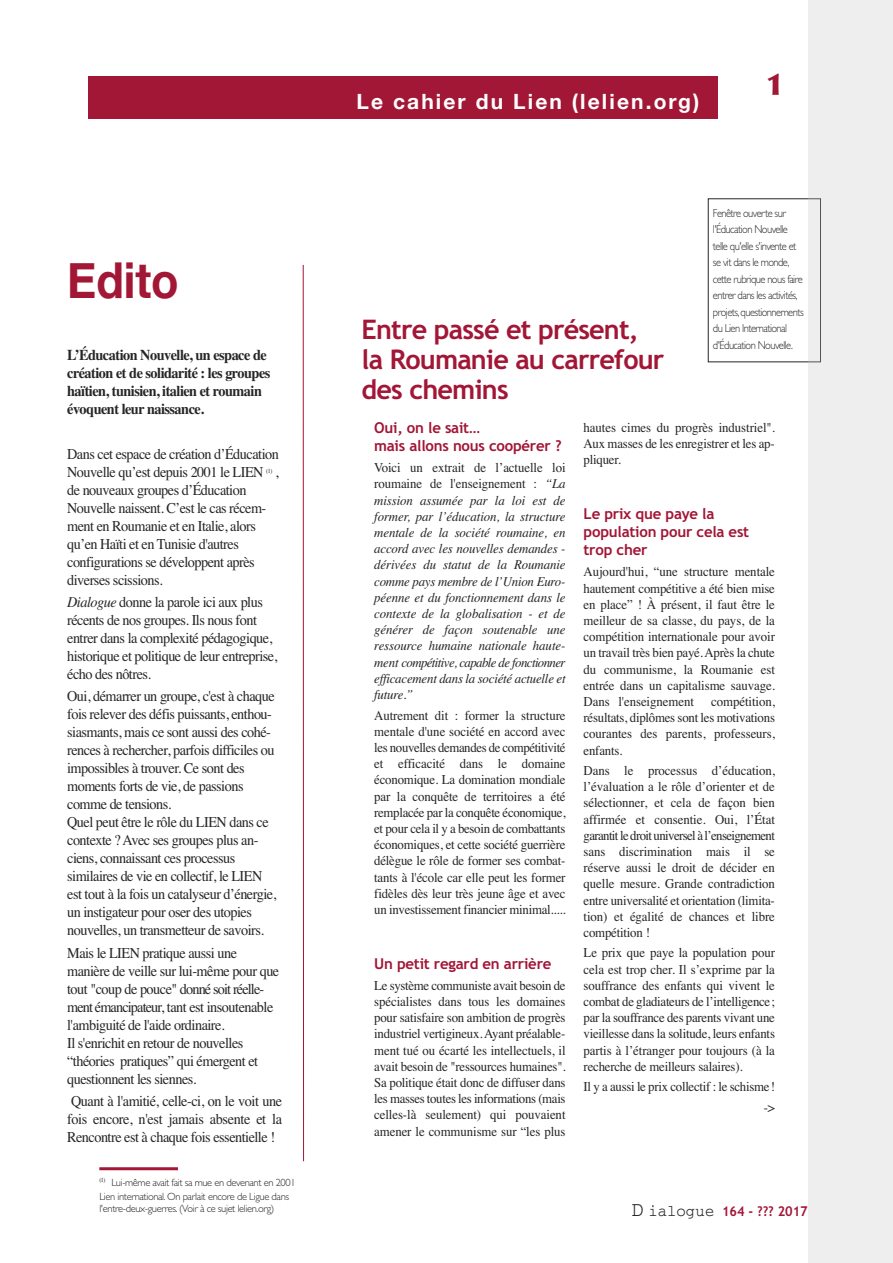
<style>
.page{position:relative;width:893px;height:1263px;background:#fff}
.page>*{position:absolute;margin:0;border:0;box-sizing:border-box;transform-origin:0 0}
.t1{font:700 49.5px "Helvetica Neue";color:#a21636;scale:.91 1}
.t2{font:900 30px "Optima";color:#a21636;scale:.95 1}
.t3{font:700 27px/30px "Trebuchet MS";letter-spacing:-.03em;color:#a21636}
.t4{font:700 21px "Helvetica Neue";letter-spacing:.1em;color:#fff}
.t5{font:15px/18px "Times";letter-spacing:-.035em;color:#272526;scale:.95 1}
.t6{font:700 15px/18px "Times";letter-spacing:-.035em;color:#272526;scale:.95 1}
.t7{font:700 15px/18px "Trebuchet MS";letter-spacing:-.015em;color:#a21636}
.t8{font:13.5px/16.2px "Times";letter-spacing:-.005em;color:#272526;text-align:justify;scale:.95 1}
.t9{font:italic 13.5px/16.2px "Times";letter-spacing:-.015em;color:#272526;text-align:justify;scale:.95 1}
.t10{font:700 13.5px "Trebuchet MS";color:#a21636;scale:.95 1}
.t11{font:300 11.55px/16.5px "Gill Sans";letter-spacing:-.05em;color:#272526;scale:.91 1}
.t12{font:300 10.5px/14px "Gill Sans";letter-spacing:-.035em;color:#272526}
.t13{font:6.3px "Times";color:#272526;scale:.95 1}
.s1{font-style:italic}
.s2{font-style:normal}
.s3{font-family:"Courier";font-weight:400;font-size:21px;color:#272526}
.s4{font-family:"Courier";font-weight:400;font-size:16.5px;color:#272526}
</style>
<div class="page">
<div style="left:89px;top:77px;width:629px;height:42px;background:#a21636"></div>
<div style="left:708px;top:199px;width:113px;height:163px;border:1px solid #272526"></div>
<div style="left:808px;top:0;width:85px;height:1263px;background:#eee"></div>
<hr style="left:303px;top:265px;width:1px;height:896px;background:#a21636">
<hr style="left:99px;top:1167px;width:79px;height:3px;background:#a21636">
<h1 class="t1" style="left:67px;top:249px;width:124px">Edito</h1>
<p class="t6" style="left:67px;top:346px;width:215px">L’Éducation Nouvelle, un espace de création et de solidarité : les groupes haïtien, tunisien, italien et roumain évoquent leur naissance.</p>
<p class="t5" style="left:67px;top:444px;width:224px">Dans cet espace de création d’Éducation<br>Nouvelle qu’est depuis 2001 le LIEN</p>
<p class="t13" style="left:266px;top:467px;width:8px">(1)</p>
<p class="t5" style="left:275px;top:462px;width:5px">,</p>
<p class="t5" style="left:67px;top:480px;width:211px">de nouveaux groupes d’Éducation Nouvelle naissent. C’est le cas récem&shy;ment en Roumanie et en Italie, alors qu’en Haïti et en Tunisie d'autres configurations se développent après diverses scissions.</p>
<p class="t5" style="left:67px;top:593px;width:223px"><span class="s1">Dialogue</span> donne la parole ici aux plus récents de nos groupes. Ils nous font entrer dans la complexité pédagogique, historique et politique de leur entreprise, écho des nôtres.</p>
<p class="t5" style="left:67px;top:687px;width:222px">Oui, démarrer un groupe, c'est à chaque fois relever des défis puissants, enthou&shy;siasmants, mais ce sont aussi des cohé&shy;rences à rechercher, parfois difficiles ou impossibles à trouver. Ce sont des moments forts de vie, de passions comme de tensions.<br>Quel peut être le rôle du LIEN dans ce contexte ? Avec ses groupes plus an&shy;ciens, connaissant ces processus similaires de vie en collectif, le LIEN est tout à la fois un catalyseur d’énergie, un instigateur pour oser des utopies nouvelles, un transmetteur de savoirs.</p>
<p class="t5" style="left:67px;top:943px;width:225px">Mais le LIEN pratique aussi une manière de veille sur lui-même pour que tout "coup de pouce" donné soit réelle&shy;ment émancipateur, tant est insoutenable l'ambiguité de l'aide ordinaire.<br>Il s'enrichit en retour de nouvelles “théories pratiques” qui émergent et questionnent les siennes.</p>
<p class="t5" style="left:67px;top:1091px;width:228px;text-align:justify">Quant à l'amitié, celle-ci, on le voit une fois encore, n'est jamais absente et la Rencontre est à chaque fois essentielle !</p>
<p class="t12" style="left:99px;top:1175px;width:198px"><sup>(1)</sup> Lui-même avait fait sa mue en devenant en 2001<br>Lien international. On parlait encore de Ligue dans</p>
<p class="t12" style="left:99px;top:1202px;width:177px">l'entre-deux-guerres. (Voir à ce sujet lelien.org)</p>
<h3 class="t4" style="left:356px;top:88px;width:344px">Le cahier du Lien (lelien.org)</h3>
<h2 class="t2" style="left:766px;top:67px;width:19px">1</h2>
<h3 class="t3" style="left:362px;top:315px;width:304px">Entre passé et présent, la Roumanie au carrefour des chemins</h3>
<p class="t11" style="left:713px;top:205px;width:101px">Fenêtre ouverte sur l'Éducation Nouvelle telle qu'elle s'invente et se vit dans le monde, cette rubrique nous faire entrer dans les activités, projets,questionnements du Lien International d'Éducation Nouvelle.</p>
<p class="t7" style="left:374px;top:419px;width:189px">Oui, on le sait…<br>mais allons nous coopérer ?</p>
<p class="t9" style="left:374px;top:459px;width:203px"><span class="s2">Voici un extrait de l’actuelle loi roumaine de l'enseignement :</span> “La mission assumée par la loi est de former, par l’éducation, la structure mentale de la société roumaine, en accord avec les nouvelles demandes - dérivées du statut de la Roumanie comme pays membre de l’Union Euro&shy;péenne et du fonctionnement dans le contexte de la globalisation - et de générer de façon soutenable une ressource humaine nationale haute&shy;ment compétitive, capable de fonctionner efficacement dans la société actuelle et future.”</p>
<p class="t8" style="left:374px;top:707px;width:203px">Autrement dit : former la structure mentale d'une société en accord avec les nouvelles demandes de compétitivité et efficacité dans le domaine économique. La domination mondiale par la conquête de territoires a été remplacée par la conquête économique, et pour cela il y a besoin de combattants économiques, et cette société guerrière délègue le rôle de former ses combat&shy;tants à l'école car elle peut les former fidèles dès leur très jeune âge et avec un investissement financier minimal.....</p>
<p class="t7" style="left:374px;top:954px;width:179px">Un petit regard en arrière</p>
<p class="t8" style="left:374px;top:977px;width:203px">Le système communiste avait besoin de spécialistes dans tous les domaines pour satisfaire son ambition de progrès industriel vertigineux.Ayant préalable&shy;ment tué ou écarté les intellectuels, il avait besoin de "ressources humaines".<br>Sa politique était donc de diffuser dans les masses toutes les informations (mais celles-là seulement) qui pouvaient amener le communisme sur “les plus</p>
<p class="t8" style="left:584px;top:419px;width:203px">hautes cimes du progrès industriel".<br>Aux masses de les enregistrer et les ap&shy;pliquer.</p>
<p class="t7" style="left:584px;top:505px;width:167px">Le prix que paye la population pour cela est trop cher</p>
<p class="t8" style="left:584px;top:563px;width:203px">Aujourd'hui, “une structure mentale hautement compétitive a été bien mise en place” ! À présent, il faut être le meilleur de sa classe, du pays, de la compétition internationale pour avoir un travail très bien payé.Après la chute du communisme, la Roumanie est entrée dans un capitalisme sauvage.<br>Dans l'enseignement</p>
<p class="t8" style="left:584px;top:693px;width:203px;text-indent:128px">compétition, résultats, diplômes sont les motivations courantes des parents, professeurs, enfants.</p>
<p class="t8" style="left:584px;top:762px;width:203px">Dans le processus d’éducation, l’évaluation a le rôle d’orienter et de sélectionner, et cela de façon bien affirmée et consentie. Oui, l’État garantit le droit universel à l’enseignement sans discrimination mais il se réserve aussi le droit de décider en quelle mesure. Grande contradiction entre universalité et orientation (limita&shy;tion) et égalité de chances et libre compétition !</p>
<p class="t8" style="left:584px;top:945px;width:203px">Le prix que paye la population pour cela est trop cher. Il s’exprime par la souffrance des enfants qui vivent le combat de gladiateurs de l’intelligence; par la souffrance des parents vivant une vieillesse dans la solitude, leurs enfants partis à l’étranger pour toujours (à la recherche de meilleurs salaires).</p>
<p class="t8" style="left:584px;top:1076px;width:203px;line-height:20.4px;text-align:right">Il y a aussi le prix collectif : le schisme! -&gt;</p>
<p class="t10" style="left:632px;top:1204px;width:187px"><span class="s3">D</span> <span class="s4">ialogue</span> 164 - ??? 2017</p>
</div>
